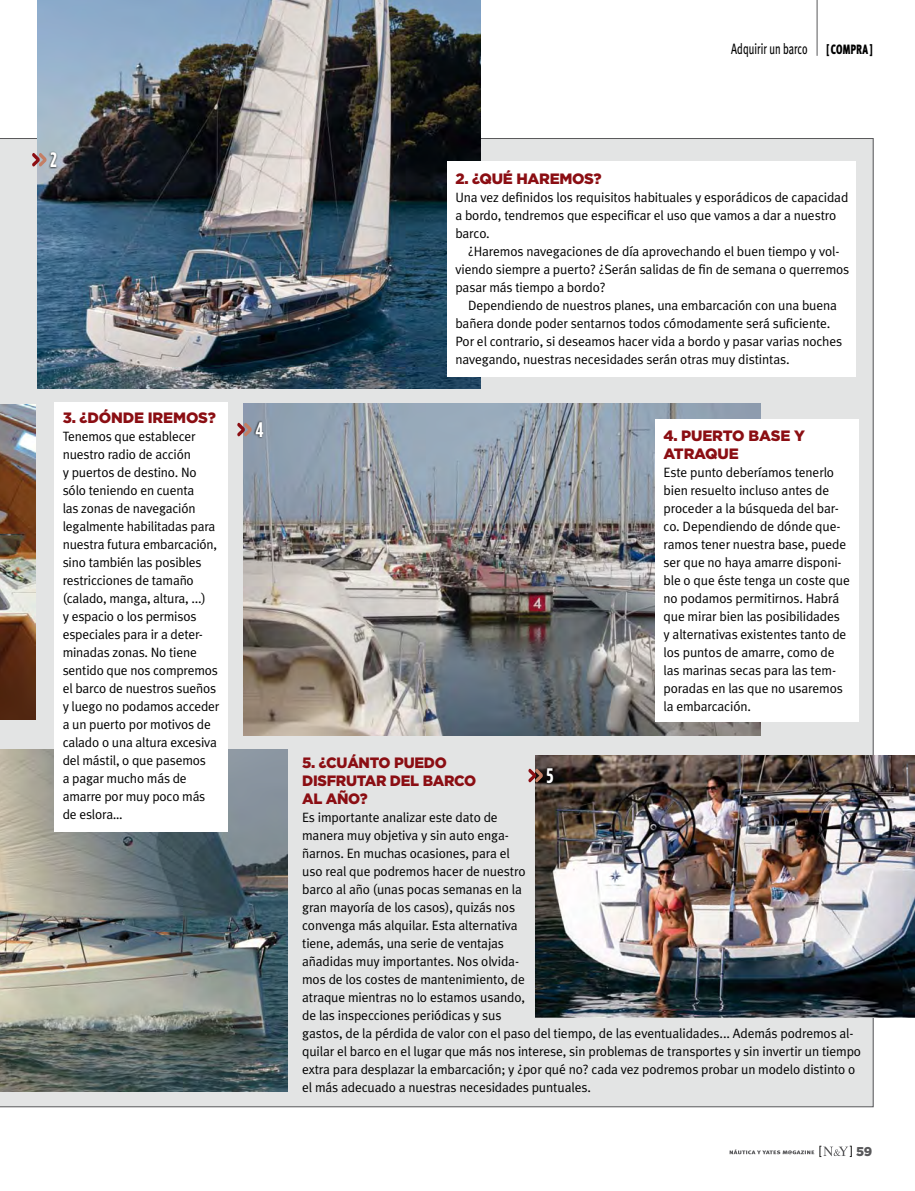
<style>
.page{position:relative;width:915px;height:1191px;background:#fff}
.page>*{position:absolute;margin:0;border:0;box-sizing:border-box;transform-origin:0 0}
.t1{font:700 21px "Gotham Condensed";color:#fff}
.t2{font:900 15px/18px "Gotham";letter-spacing:-.02em;color:#8b0e13}
.t3{font:15px "Meta Plus";color:#000;scale:.7 1}
.t4{font:13.5px/18px "Meta Plus Normal";letter-spacing:-.01em;color:#000}
.t5{font:900 13.5px "Meta Plus";color:#000;scale:.7 1}
.t6{font:900 12.75px "Gotham";color:#58585a}
</style>
<div class="page">
<hr style="left:816px;top:0;width:1px;height:56px;background:#58585a">
<svg style="left:729px;top:1145px;width:122px;height:12px"></svg>
<div style="left:0;top:138px;width:873px;height:969px;background:#e3e4e4"></div>
<img style="left:0;top:404px;width:36px;height:315px">
<img style="left:0;top:749px;width:287px;height:342px">
<img style="left:243px;top:404px;width:517px;height:331px">
<img style="left:38px;top:0;width:442px;height:388px">
<div style="left:54px;top:402px;width:174px;height:429px;background:#fff"></div>
<div style="left:446px;top:162px;width:409px;height:215px;background:#fff"></div>
<div style="left:654px;top:420px;width:204px;height:301px;background:#fff"></div>
<img style="left:535px;top:755px;width:379px;height:262px">
<div style="left:49px;top:150px;width:9px;height:19px;background:#000;opacity:.9"></div>
<svg style="left:32px;top:152px;width:15px;height:15px"></svg>
<div style="left:254px;top:420px;width:11px;height:19px;background:#000;opacity:.9"></div>
<svg style="left:237px;top:422px;width:14px;height:15px"></svg>
<div style="left:544px;top:766px;width:11px;height:19px;background:#000;opacity:.9"></div>
<svg style="left:527px;top:768px;width:15px;height:15px"></svg>
<p class="t1" style="left:50px;top:148px;width:8px">2</p>
<p class="t2" style="left:63px;top:408px;width:154px">3. ¿DÓNDE IREMOS?</p>
<p class="t4" style="left:63px;top:427px;width:158px">Tenemos que establecer nuestro radio de acción<br>y puertos de destino. No sólo teniendo en cuenta<br>las zonas de navegación legalmente habilitadas para nuestra futura embarcación, sino también las posibles restricciones de tamaño (calado, manga, altura, ...)<br>y espacio o los permisos especiales para ir a deter&shy;minadas zonas. No tiene sentido que nos compremos el barco de nuestros sueños y luego no podamos acceder a un puerto por motivos de calado o una altura excesiva del mástil, o que pasemos<br>a pagar mucho más de amarre por muy poco más de eslora…</p>
<p class="t1" style="left:255px;top:418px;width:10px">4</p>
<p class="t3" style="left:731px;top:40px;width:111px">Adquirir un barco</p>
<p class="t5" style="left:826px;top:42px;width:67px">[ COMPRA ]</p>
<p class="t2" style="left:455px;top:170px;width:148px">2. ¿QUÉ HAREMOS?</p>
<p class="t4" style="left:455px;top:188px;width:394px">Una vez definidos los requisitos habituales y esporádicos de capacidad a bordo, tendremos que especificar el uso que vamos a dar a nuestro barco.</p>
<p class="t4" style="left:455px;top:242px;width:395px;text-indent:13px">¿Haremos navegaciones de día aprovechando el buen tiempo y vol&shy;viendo siempre a puerto? ¿Serán salidas de fin de semana o querremos pasar más tiempo a bordo?</p>
<p class="t4" style="left:455px;top:296px;width:388px;text-indent:13px">Dependiendo de nuestros planes, una embarcación con una buena bañera donde poder sentarnos todos cómodamente será suficiente.<br>Por el contrario, si deseamos hacer vida a bordo y pasar varias noches navegando, nuestras necesidades serán otras muy distintas.</p>
<p class="t2" style="left:663px;top:426px;width:143px">4. PUERTO BASE Y<br>ATRAQUE</p>
<p class="t4" style="left:663px;top:463px;width:188px">Este punto deberíamos tenerlo bien resuelto incluso antes de proceder a la búsqueda del bar&shy;co. Dependiendo de dónde que&shy;ramos tener nuestra base, puede ser que no haya amarre disponi&shy;ble o que éste tenga un coste que no podamos permitirnos. Habrá que mirar bien las posibilidades<br>y alternativas existentes tanto de los puntos de amarre, como de las marinas secas para las tem&shy;poradas en las que no usaremos la embarcación.</p>
<p class="t2" style="left:302px;top:753px;width:176px">5. ¿CUÁNTO PUEDO<br>DISFRUTAR DEL BARCO</p>
<p class="t2" style="left:302px;top:789px;width:67px">AL AÑO?</p>
<p class="t4" style="left:302px;top:808px;width:560px">Es importante analizar este dato de<br>manera muy objetiva y sin auto enga-<br>ñarnos. En muchas ocasiones, para el<br>uso real que podremos hacer de nuestro<br>barco al año (unas pocas semanas en la<br>gran mayoría de los casos), quizás nos<br>convenga más alquilar. Esta alternativa<br>tiene, además, una serie de ventajas<br>añadidas muy importantes. Nos olvida-<br>mos de los costes de mantenimiento, de<br>atraque mientras no lo estamos usando,<br>de las inspecciones periódicas y sus<br>gastos, de la pérdida de valor con el paso del tiempo, de las eventualidades... Además podremos al&shy;quilar el barco en el lugar que más nos interese, sin problemas de transportes y sin invertir un tiempo extra para desplazar la embarcación; y ¿por qué no? cada vez podremos probar un modelo distinto o el más adecuado a nuestras necesidades puntuales.</p>
<p class="t1" style="left:546px;top:764px;width:8px">5</p>
<p class="t6" style="left:855px;top:1144px;width:18px">59</p>
</div>
